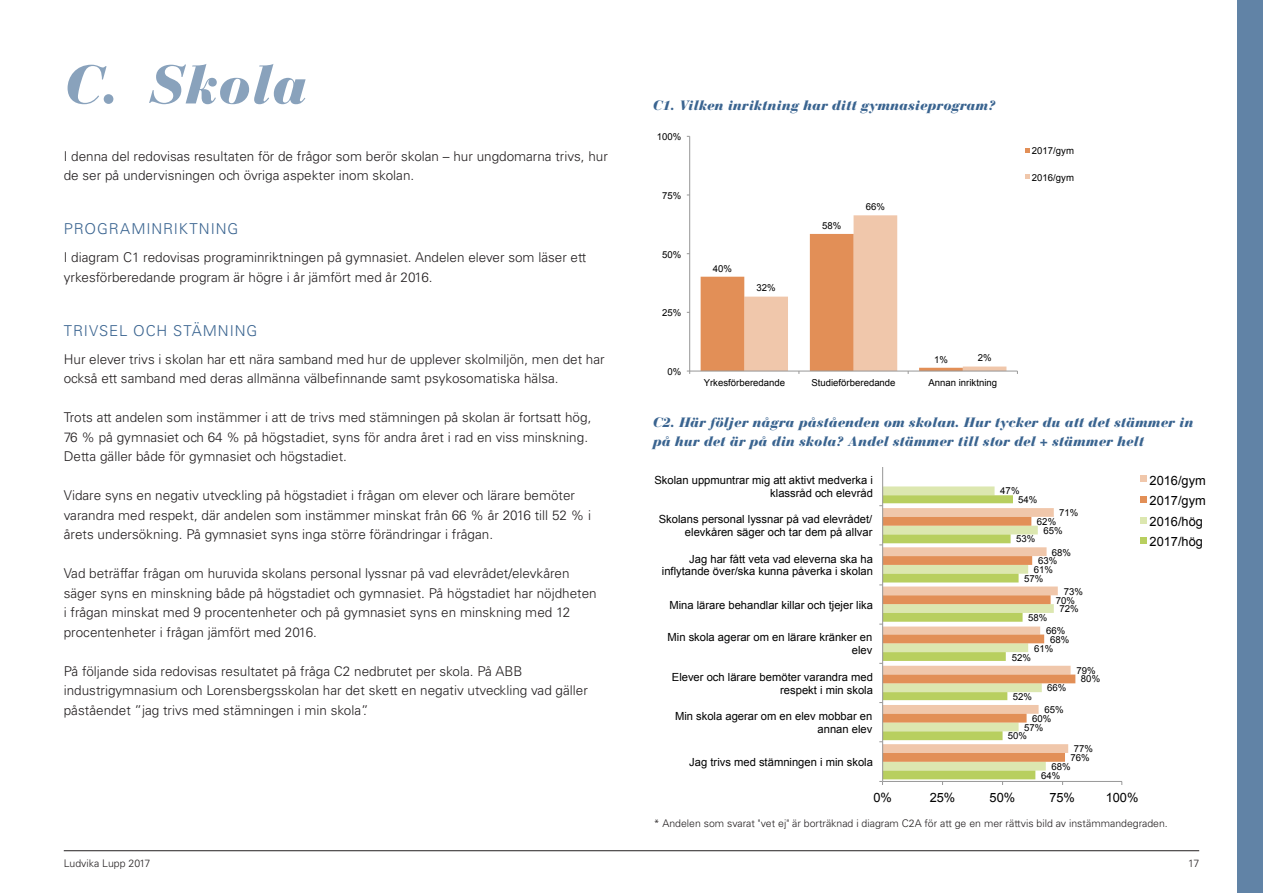
<style>
.page{position:relative;width:1263px;height:893px;background:#fff}
.page>*{position:absolute;margin:0;border:0;box-sizing:border-box;transform-origin:0 0}
.t1{font:italic 900 54px "Bauer Bodoni Std";color:#89a2bc}
.underrubrik{font:300 15px "Univers LT Std";letter-spacing:.06em;color:#3a6490}
.brödtext{font:300 13.5px/19.5px "Univers LT Std";color:#231f20}
.figur_tabell{font:italic 900 13.5px/19.5px "Bauer Bodoni Std";color:#3a6490}
.t2{font:12.75px/20.5px "Arial";color:#000}
.t3{font:11.25px/12.8px "Arial";color:#000;text-align:right}
.sidfot{font:300 10.5px "Univers LT Std";color:#231f20}
.t4{font:9.6px "Arial";color:#000}
</style>
<div class="page">
<hr style="left:64px;top:850px;width:1135px;height:1px;background:#231f20">
<div style="left:1237px;top:0;width:26px;height:893px;background:#6183a6"></div>
<svg style="left:883px;top:486px;width:163px;height:285px;fill:#dce7b0"></svg>
<svg style="left:1035px;top:665px;width:40px;height:97px"></svg>
<svg style="left:1035px;top:508px;width:35px;height:245px"></svg>
<hr style="left:883px;top:781px;width:239px;height:1px;background:#979797">
<hr style="left:882px;top:468px;width:1px;height:313px;background:#979797">
<svg style="left:879px;top:495px;width:156px;height:290px"></svg>
<div style="left:1140px;top:476px;width:7px;height:6px;background:#f0c7ab"></div>
<div style="left:1140px;top:496px;width:7px;height:7px;background:#e28f57"></div>
<div style="left:1140px;top:517px;width:7px;height:6px;background:#dce7b0"></div>
<div style="left:1140px;top:537px;width:7px;height:7px;background:#b8cf5f"></div>
<hr style="left:689px;top:136px;width:1px;height:235px;background:#979797">
<hr style="left:690px;top:371px;width:327px;height:1px;background:#979797">
<svg style="left:701px;top:215px;width:305px;height:159px"></svg>
<svg style="left:1025px;top:148px;width:5px;height:5px"></svg>
<svg style="left:1025px;top:174px;width:5px;height:5px"></svg>
<p class="t1" style="left:64px;top:52px;width:246px">C. Skola</p>
<p class="brödtext" style="left:64px;top:146px;width:546px">I denna del redovisas resultaten för de frågor som berör skolan – hur ungdomarna trivs, hur de ser på undervisningen och övriga aspekter inom skolan.</p>
<p class="underrubrik" style="left:64px;top:220px;width:176px">PROGRAMINRIKTNING</p>
<p class="brödtext" style="left:64px;top:248px;width:524px">I diagram C1 redovisas programinriktningen på gymnasiet. Andelen elever som läser ett yrkesförberedande program är högre i år jämfört med år 2016.</p>
<p class="underrubrik" style="left:64px;top:321px;width:195px">TRIVSEL OCH STÄMNING</p>
<p class="brödtext" style="left:64px;top:349px;width:542px">Hur elever trivs i skolan har ett nära samband med hur de upplever skolmiljön, men det har också ett samband med deras allmänna välbefinnande samt psykosomatiska hälsa.</p>
<p class="brödtext" style="left:64px;top:408px;width:529px">Trots att andelen som instämmer i att de trivs med stämningen på skolan är fortsatt hög,<br>76 % på gymnasiet och 64 % på högstadiet, syns för andra året i rad en viss minskning.<br>Detta gäller både för gymnasiet och högstadiet.</p>
<p class="brödtext" style="left:64px;top:486px;width:529px">Vidare syns en negativ utveckling på högstadiet i frågan om elever och lärare bemöter varandra med respekt, där andelen som instämmer minskat från 66 % år 2016 till 52 % i årets undersökning. På gymnasiet syns inga större förändringar i frågan.</p>
<p class="brödtext" style="left:64px;top:564px;width:534px">Vad beträffar frågan om huruvida skolans personal lyssnar på vad elevrådet/elevkåren säger syns en minskning både på högstadiet och gymnasiet. På högstadiet har nöjdheten i frågan minskat med 9 procentenheter och på gymnasiet syns en minskning med 12 procentenheter i frågan jämfört med 2016.</p>
<p class="brödtext" style="left:64px;top:661px;width:526px">På följande sida redovisas resultatet på fråga C2 nedbrutet per skola. På ABB industrigymnasium och Lorensbergsskolan har det skett en negativ utveckling vad gäller påståendet ”jag trivs med stämningen i min skola”.</p>
<p class="figur_tabell" style="left:653px;top:95px;width:345px">C1. Vilken inriktning har ditt gymnasieprogram?</p>
<p class="t4" style="left:657px;top:130px;width:26px">100%</p>
<p class="t4" style="left:662px;top:189px;width:21px">75%</p>
<p class="t4" style="left:662px;top:248px;width:21px">50%</p>
<p class="t4" style="left:662px;top:307px;width:21px">25%</p>
<p class="t4" style="left:668px;top:365px;width:15px">0%</p>
<p class="t4" style="left:713px;top:262px;width:21px">40%</p>
<p class="t4" style="left:756px;top:282px;width:21px">32%</p>
<p class="t4" style="left:822px;top:219px;width:21px">58%</p>
<p class="t4" style="left:866px;top:200px;width:21px">66%</p>
<p class="t4" style="left:934px;top:353px;width:15px">1%</p>
<p class="t4" style="left:978px;top:352px;width:15px">2%</p>
<p class="t4" style="left:704px;top:377px;width:83px">Yrkesförberedande</p>
<p class="t4" style="left:811px;top:377px;width:86px">Studieförberedande</p>
<p class="t4" style="left:928px;top:377px;width:70px">Annan inriktning</p>
<p class="t4" style="left:1032px;top:145px;width:44px">2017/gym</p>
<p class="t4" style="left:1032px;top:171px;width:44px">2016/gym</p>
<p class="figur_tabell" style="left:653px;top:412px;width:542px">C2. Här följer några påståenden om skolan. Hur tycker du att det stämmer in på hur det är på din skola? Andel stämmer till stor del + stämmer helt</p>
<p class="t3" style="left:654px;top:474px;width:220px">Skolan uppmuntrar mig att aktivt medverka i klassråd och elevråd</p>
<p class="t2" style="left:1149px;top:470px;width:58px">2016/gym<br>2017/gym<br>2016/hög<br>2017/hög</p>
<p class="t4" style="left:1000px;top:485px;width:21px">47%</p>
<p class="t4" style="left:1018px;top:493px;width:21px">54%</p>
<p class="t4" style="left:1059px;top:506px;width:21px">71%</p>
<p class="t3" style="left:659px;top:513px;width:215px">Skolans personal lyssnar på vad elevrådet/ elevkåren säger och tar dem på allvar</p>
<p class="t4" style="left:1037px;top:515px;width:21px">62%</p>
<p class="t4" style="left:1043px;top:524px;width:21px">65%</p>
<p class="t4" style="left:1016px;top:533px;width:21px">53%</p>
<p class="t4" style="left:1052px;top:546px;width:21px">68%</p>
<p class="t3" style="left:662px;top:552px;width:213px">Jag har fått veta vad eleverna ska ha inflytande över/ska kunna påverka i skolan</p>
<p class="t4" style="left:1038px;top:555px;width:21px">63%</p>
<p class="t4" style="left:1034px;top:563px;width:21px">61%</p>
<p class="t4" style="left:1024px;top:572px;width:21px">57%</p>
<p class="t3" style="left:669px;top:598px;width:205px">Mina lärare behandlar killar och tjejer lika</p>
<p class="t4" style="left:1028px;top:612px;width:21px">58%</p>
<p class="t4" style="left:1064px;top:585px;width:21px">73%</p>
<p class="t4" style="left:1056px;top:594px;width:21px">70%</p>
<p class="t4" style="left:1059px;top:603px;width:21px">72%</p>
<p class="t3" style="left:667px;top:631px;width:206px">Min skola agerar om en lärare kränker en elev</p>
<p class="t4" style="left:1046px;top:625px;width:21px">66%</p>
<p class="t4" style="left:1050px;top:633px;width:21px">68%</p>
<p class="t4" style="left:1034px;top:642px;width:21px">61%</p>
<p class="t4" style="left:1012px;top:651px;width:21px">52%</p>
<p class="t3" style="left:672px;top:671px;width:203px">Elever och lärare bemöter varandra med respekt i min skola</p>
<p class="t4" style="left:1013px;top:690px;width:21px">52%</p>
<p class="t4" style="left:1047px;top:681px;width:21px">66%</p>
<p class="t4" style="left:1076px;top:664px;width:21px">79%</p>
<p class="t4" style="left:1081px;top:673px;width:21px">80%</p>
<p class="t3" style="left:675px;top:710px;width:199px">Min skola agerar om en elev mobbar en annan elev</p>
<p class="t4" style="left:1044px;top:703px;width:21px">65%</p>
<p class="t4" style="left:1032px;top:712px;width:21px">60%</p>
<p class="t4" style="left:1024px;top:721px;width:21px">57%</p>
<p class="t4" style="left:1008px;top:730px;width:21px">50%</p>
<p class="t3" style="left:689px;top:756px;width:185px">Jag trivs med stämningen i min skola</p>
<p class="t4" style="left:1074px;top:743px;width:21px">77%</p>
<p class="t4" style="left:1070px;top:751px;width:21px">76%</p>
<p class="t4" style="left:1051px;top:760px;width:21px">68%</p>
<p class="t4" style="left:1041px;top:769px;width:21px">64%</p>
<p class="t2" style="left:873px;top:787px;width:20px">0%</p>
<p class="t2" style="left:930px;top:787px;width:27px">25%</p>
<p class="t2" style="left:989px;top:787px;width:27px">50%</p>
<p class="t2" style="left:1049px;top:787px;width:27px">75%</p>
<p class="t2" style="left:1106px;top:787px;width:34px">100%</p>
<p class="sidfot" style="left:654px;top:817px;width:513px">* Andelen som svarat "vet ej" är borträknad i diagram C2A för att ge en mer rättvis bild av instämmandegraden.</p>
<p class="sidfot" style="left:64px;top:857px;width:88px">Ludvika Lupp 2017</p>
<p class="sidfot" style="left:1188px;top:857px;width:12px">17</p>
</div>
